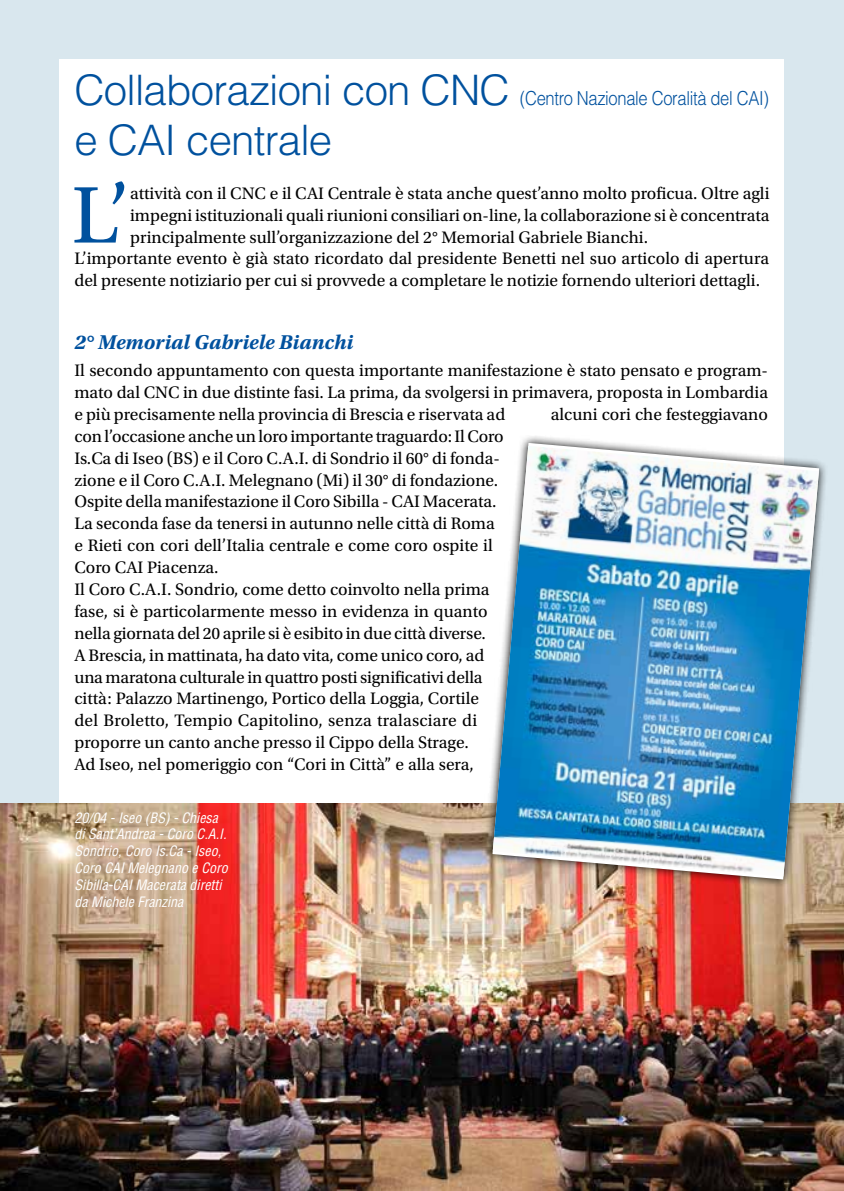
<style>
.page{position:relative;width:844px;height:1191px;background:#fff}
.page>*{position:absolute;margin:0;border:0;box-sizing:border-box;transform-origin:0 0}
.t1{font:84.52px "Utopia Std";color:#00519e}
.t2{font:300 42px "Helvetica LT Std";letter-spacing:-.02em;color:#00519e}
.t3{font:italic 700 21px "Utopia Std";color:#00519e}
.t4{font:300 19.25px "Helvetica LT Std";letter-spacing:-.02em;color:#00519e;scale:.86 1}
.t5{font:17.5px/21.9px "Utopia Std";color:#000;text-align:justify}
.t6{font:italic condensed 14px/16.8px "Helvetica LT Std";color:#fff}
.s1{font-size:42px}
</style>
<div class="page">
<div style="left:0;top:0;width:843px;height:1191px;background:#d9e7ee"></div>
<div style="left:60px;top:60px;width:724px;height:1071px;background:#fff"></div>
<img style="left:0;top:803px;width:843px;height:388px">
<svg style="left:483px;top:436px;width:345px;height:452px"></svg>
<img style="left:492px;top:446px;width:326px;height:430px">
<p class="t4" style="left:74px;top:86px;width:808px"><span class="s1">Collaborazioni con CNC</span> (Centro Nazionale Coralità del CAI)</p>
<h2 class="t2" style="left:74px;top:114px;width:259px">e CAI centrale</h2>
<h1 class="t1" style="left:72px;top:169px;width:60px">L’</h1>
<p class="t5" style="left:130px;top:182px;width:640px">attività con il CNC e il CAI Centrale è stata anche quest’anno molto proficua. Oltre agli</p>
<p class="t5" style="left:130px;top:204px;width:640px">impegni istituzionali quali riunioni consiliari on-line, la collaborazione si è concentrata</p>
<p class="t5" style="left:130px;top:226px;width:519px">principalmente sull’organizzazione del 2° Memorial Gabriele Bianchi.</p>
<p class="t5" style="left:74px;top:248px;width:696px">L’importante evento è già stato ricordato dal presidente Benetti nel suo articolo di apertura</p>
<p class="t5" style="left:74px;top:270px;width:687px">del presente notiziario per cui si provvede a completare le notizie fornendo ulteriori dettagli.</p>
<p class="t3" style="left:74px;top:330px;width:280px">2° Memorial Gabriele Bianchi</p>
<p class="t5" style="left:74px;top:360px;width:695px">Il secondo appuntamento con questa importante manifestazione è stato pensato e program&shy;mato dal CNC in due distinte fasi. La prima, da svolgersi in primavera, proposta in Lombardia e più precisamente nella provincia di Brescia e riservata ad</p>
<p class="t5" style="left:550px;top:404px;width:218px">alcuni cori che festeggiavano</p>
<p class="t5" style="left:74px;top:425px;width:430px;text-align:left">con l’occasione anche un loro importante traguardo: Il Coro Is.Ca di Iseo (BS) e il Coro C.A.I. di Sondrio il 60° di fonda&shy;zione e il Coro C.A.I. Melegnano (Mi) il 30° di fondazione.<br>Ospite della manifestazione il Coro Sibilla - CAI Macerata.<br>La seconda fase da tenersi in autunno nelle città di Roma e Rieti con cori dell’Italia centrale e come coro ospite il Coro CAI Piacenza.<br>Il Coro C.A.I. Sondrio, come detto coinvolto nella prima fase, si è particolarmente messo in evidenza in quanto nella giornata del 20 aprile si è esibito in due città diverse.<br>A Brescia, in mattinata, ha dato vita, come unico coro, ad una maratona culturale in quattro posti significativi della città: Palazzo Martinengo, Portico della Loggia, Cortile del Broletto, Tempio Capitolino, senza tralasciare di proporre un canto anche presso il Cippo della Strage.<br>Ad Iseo, nel pomeriggio con “Cori in Città” e alla sera,</p>
<p class="t6" style="left:74px;top:809px;width:155px">20/04 - Iseo (BS) - Chiesa di Sant’Andrea - Coro C.A.I.<br>Sondrio, Coro Is.Ca - Iseo,<br>Coro CAI Melegnano e Coro<br>Sibilla-CAI Macerata diretti da Michele Franzina</p>
</div>
